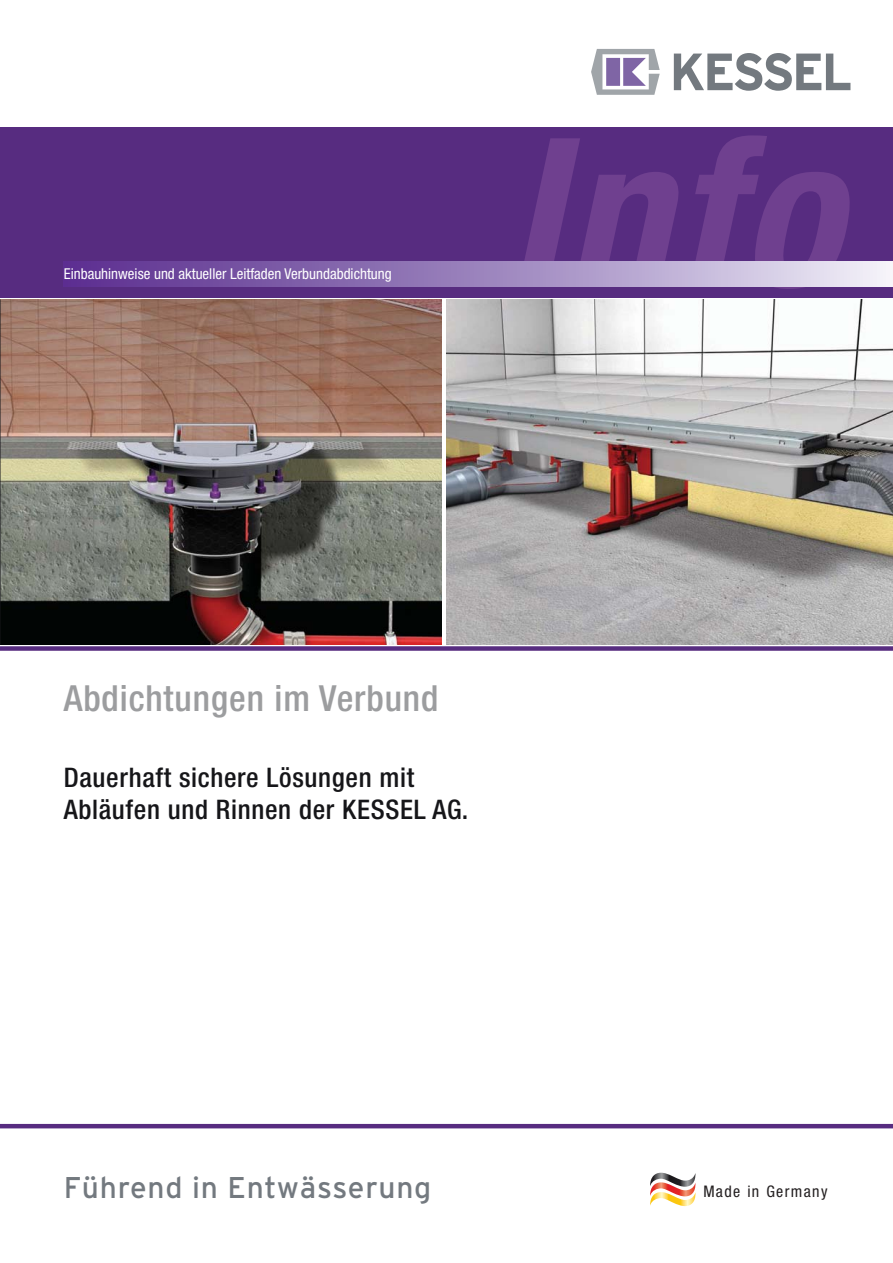
<style>
.page{position:relative;width:893px;height:1263px;background:#fff}
.page>*{position:absolute;margin:0;border:0;box-sizing:border-box;transform-origin:0 0}
.t1{font:italic 700 condensed 206.85px "Helvetica Neue LT Std";color:#6f408f}
.t2{font:500 condensed 36px "Helvetica Neue LT Std";letter-spacing:.025em;color:#9c9d9f}
.t3{font:30px "Interstate";letter-spacing:.025em;color:#73797f}
.t4{font:500 condensed 27px/32.4px "Helvetica Neue LT Std";letter-spacing:.025em;color:#161619}
.t5{font:condensed 16.05px "Helvetica Neue LT Std";letter-spacing:.085em;color:#231f20}
.t6{font:condensed 15px "Helvetica Neue LT Std";color:#fff}
</style>
<div class="page">
<div style="left:0;top:128px;width:892px;height:170px;background:#572c80"></div>
<img style="left:1px;top:300px;width:440px;height:344px">
<svg style="left:673px;top:53px;width:177px;height:38px"></svg>
<svg style="left:591px;top:49px;width:68px;height:46px"></svg>
<svg style="left:650px;top:1173px;width:45px;height:33px"></svg>
<hr style="left:0;top:1124px;width:892px;height:4px;background:#572c80">
<div style="left:64px;top:262px;width:828px;height:25px;background:linear-gradient(to right,#54278b,#ebe9f5)"></div>
<img style="left:446px;top:300px;width:446px;height:344px">
<div style="left:0;top:646px;width:892px;height:5px;background:#572c80"></div>
<svg style="left:0;top:300px;width:1px;height:345px"></svg>
<p class="t6" style="left:64px;top:268px;width:329px">Einbauhinweise und aktueller Leitfaden Verbundabdichtung</p>
<h1 class="t1" style="left:507px;top:94px;width:334px">Info</h1>
<h2 class="t2" style="left:64px;top:686px;width:376px">Abdichtungen im Verbund</h2>
<p class="t4" style="left:64px;top:763px;width:406px">Dauerhaft sichere Lösungen mit<br>Abläufen und Rinnen der KESSEL AG.</p>
<p class="t3" style="left:64px;top:1176px;width:369px">Führend in Entwässerung</p>
<p class="t5" style="left:703px;top:1185px;width:126px">Made in Germany</p>
</div>
